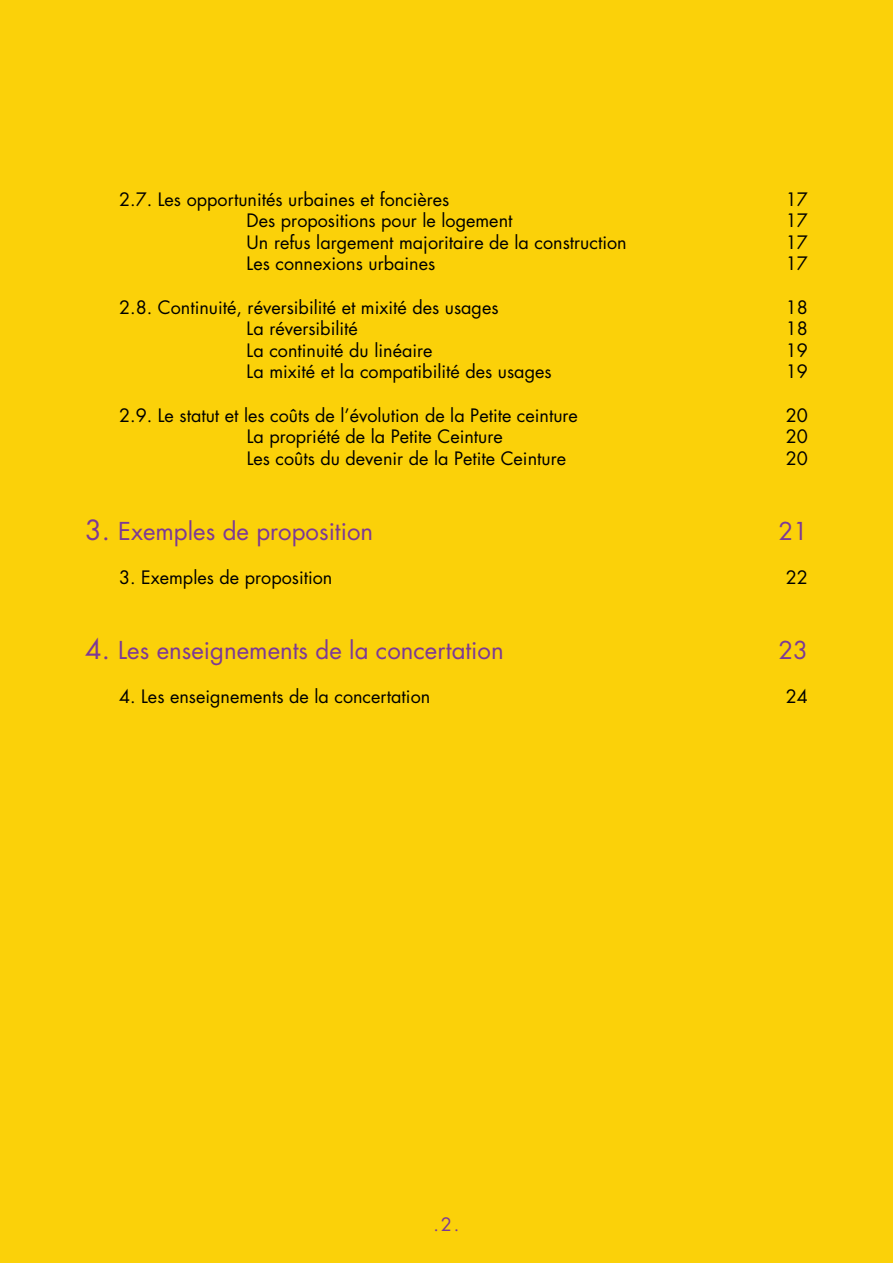
<style>
.page{position:relative;width:893px;height:1263px;background:#fbd109}
.page>*{position:absolute;margin:0;border:0;box-sizing:border-box;transform-origin:0 0}
.t1{font:24px "Futura";color:#7c3996}
.t2{font:18px "Futura";color:#000}
.t3{font:18px "Futura";color:#7c3996}
.s1{font-size:27px}
</style>
<div class="page">
<p class="t2" style="left:119px;top:188px;width:332px">2.7. Les opportunités urbaines et foncières</p>
<p class="t2" style="left:786px;top:188px;width:24px">17</p>
<p class="t2" style="left:247px;top:209px;width:267px">Des propositions pour le logement</p>
<p class="t2" style="left:786px;top:209px;width:24px">17</p>
<p class="t2" style="left:247px;top:231px;width:382px">Un refus largement majoritaire de la construction</p>
<p class="t2" style="left:786px;top:231px;width:24px">17</p>
<p class="t2" style="left:247px;top:252px;width:190px">Les connexions urbaines</p>
<p class="t2" style="left:786px;top:252px;width:24px">17</p>
<p class="t2" style="left:119px;top:296px;width:381px">2.8. Continuité, réversibilité et mixité des usages</p>
<p class="t2" style="left:786px;top:296px;width:24px">18</p>
<p class="t2" style="left:247px;top:317px;width:113px">La réversibilité</p>
<p class="t2" style="left:786px;top:317px;width:24px">18</p>
<p class="t2" style="left:247px;top:339px;width:187px">La continuité du linéaire</p>
<p class="t2" style="left:786px;top:339px;width:24px">19</p>
<p class="t2" style="left:247px;top:360px;width:306px">La mixité et la compatibilité des usages</p>
<p class="t2" style="left:786px;top:360px;width:24px">19</p>
<p class="t2" style="left:119px;top:404px;width:460px">2.9. Le statut et les coûts de l’évolution de la Petite ceinture</p>
<p class="t2" style="left:786px;top:404px;width:24px">20</p>
<p class="t2" style="left:247px;top:425px;width:258px">La propriété de la Petite Ceinture</p>
<p class="t2" style="left:786px;top:425px;width:24px">20</p>
<p class="t2" style="left:247px;top:447px;width:321px">Les coûts du devenir de la Petite Ceinture</p>
<p class="t2" style="left:786px;top:447px;width:24px">20</p>
<h1 class="t1" style="left:85px;top:516px;width:290px"><span class="s1">3.</span> Exemples de proposition</h1>
<h1 class="t1" style="left:778px;top:516px;width:31px">21</h1>
<p class="t2" style="left:119px;top:566px;width:215px">3. Exemples de proposition</p>
<p class="t2" style="left:786px;top:566px;width:24px">22</p>
<h1 class="t1" style="left:85px;top:635px;width:420px"><span class="s1">4.</span> Les enseignements de la concertation</h1>
<h1 class="t1" style="left:778px;top:635px;width:31px">23</h1>
<p class="t2" style="left:119px;top:684px;width:313px">4. Les enseignements de la concertation</p>
<p class="t2" style="left:786px;top:684px;width:24px">24</p>
<p class="t3" style="left:433px;top:1213px;width:28px">. 2 .</p>
</div>
